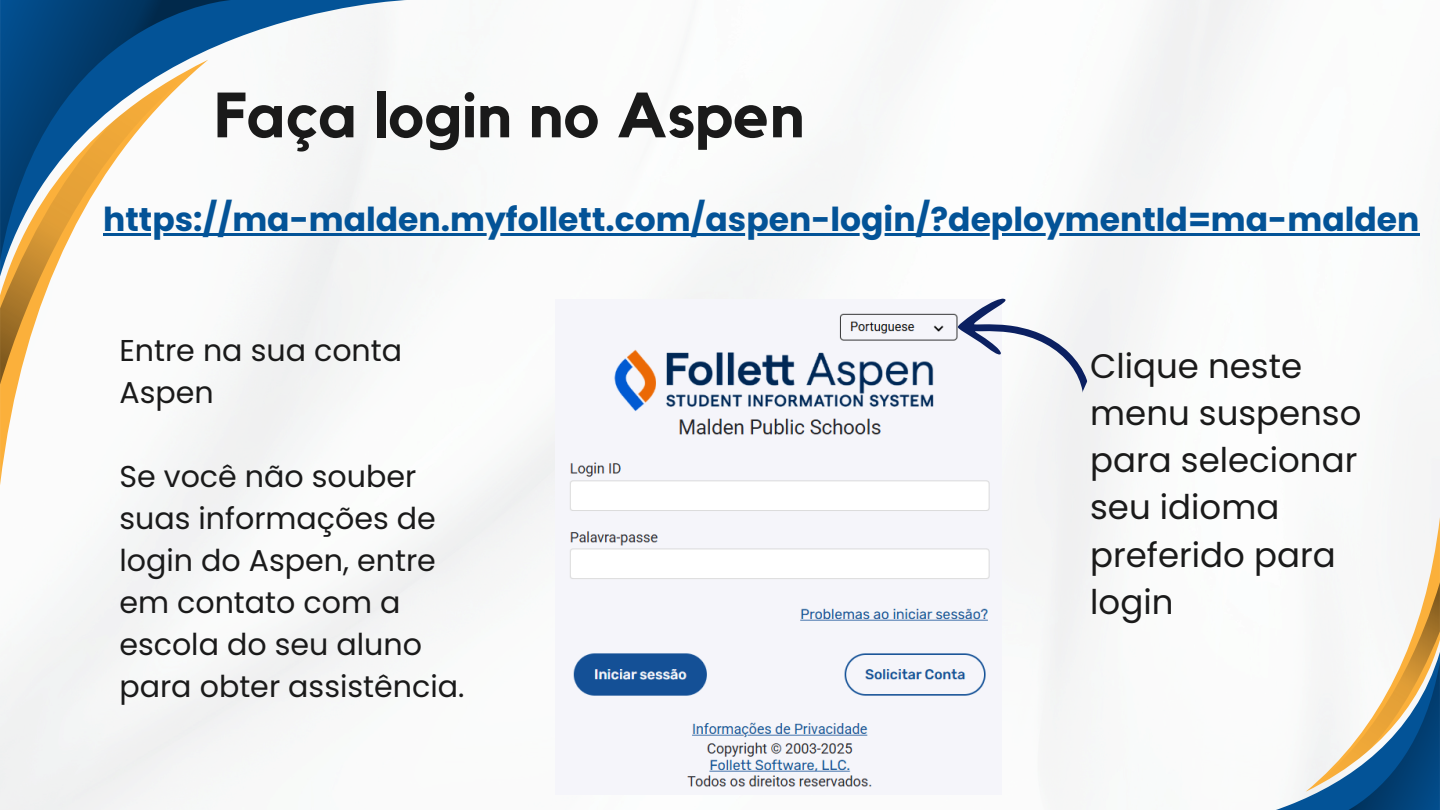
<style>
.page{position:relative;width:1440px;height:810px;background:#fff}
.page>*{position:absolute;margin:0;border:0;box-sizing:border-box;transform-origin:0 0}
.t1{font:700 63.1px "Kollektif";color:#1a1a1a}
.t2{font:34px/47.2px "Poppins";color:#1a1a1a}
.t3{font:700 33px "Poppins";color:#035397}
.t4{font:30.1px/42px "Poppins";color:#1a1a1a}
</style>
<div class="page">
<img style="left:0;top:0;width:1440px;height:810px">
<svg style="left:0;top:384px;width:208px;height:101px"></svg>
<div style="left:208px;top:0;width:199px;height:276px;background:#f6f6f6"></div>
<svg style="left:0;top:0;width:231px;height:261px"></svg>
<svg style="left:0;top:60px;width:208px;height:324px"></svg>
<svg style="left:1177px;top:517px;width:263px;height:293px"></svg>
<img style="left:556px;top:299px;width:445px;height:495px">
<svg style="left:939px;top:285px;width:166px;height:141px"></svg>
<hr style="left:103px;top:233px;width:1316px;height:3px;background:#035397">
<p class="t1" style="left:215px;top:86px;width:591px">Faça login no Aspen</p>
<p class="t3" style="left:103px;top:196px;width:1318px">https://ma-malden.myfollett.com/aspen-login/?deploymentId=ma-malden</p>
<h2 class="t4" style="left:119px;top:329px;width:284px">Entre na sua conta<br>Aspen</h2>
<p class="t4" style="left:119px;top:455px;width:347px">Se você não souber suas informações de login do Aspen, entre em contato com a escola do seu aluno para obter assistência.</p>
<h1 class="t2" style="left:1090px;top:342px;width:273px">Clique neste menu suspenso para selecionar seu idioma preferido para login</h1>
</div>
